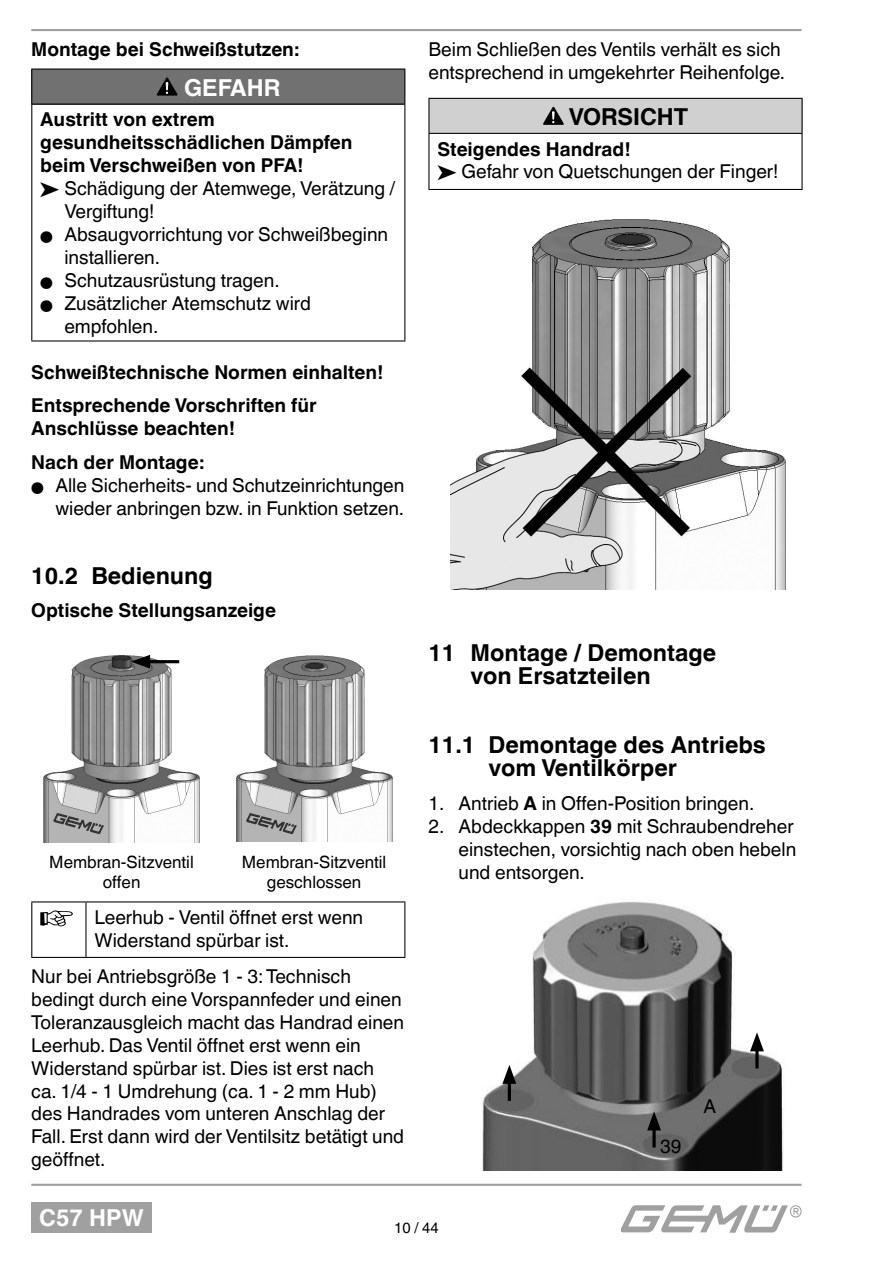
<style>
.page{position:relative;width:893px;height:1263px;background:#fff}
.page>*{position:absolute;margin:0;border:0;box-sizing:border-box;transform-origin:0 0}
.t1{font:700 23.4px/23.4px "Helvetica World";color:#000}
.t2{font:700 23.4px "Helvetica World";color:#fff}
.t3{font:19.05px/23px "Helvetica World";color:#000}
.t4{font:700 19.05px/33.5px "Helvetica World";color:#000}
.t5{font:16.95px/20.4px "Helvetica World";color:#000;text-align:center}
.t6{font:14.85px "Helvetica World";color:#000}
.s1{font-weight:700}
</style>
<div class="page">
<div style="left:31px;top:1203px;width:121px;height:30px;background:#a0a0a0"></div>
<hr style="left:31px;top:1184px;width:770px;height:2px;background:#a0a0a0">
<hr style="left:31px;top:29px;width:770px;height:2px;background:#a0a0a0">
<img style="left:621px;top:1206px;width:180px;height:27px">
<div style="left:32px;top:69px;width:373px;height:35px;background:#717171"></div>
<hr style="left:31px;top:105px;width:1px;height:235px;background:#000">
<hr style="left:404px;top:105px;width:1px;height:235px;background:#000">
<hr style="left:31px;top:340px;width:374px;height:2px;background:#000">
<hr style="left:31px;top:69px;width:374px;height:1px;background:#000">
<hr style="left:31px;top:70px;width:1px;height:34px;background:#000">
<hr style="left:404px;top:70px;width:1px;height:34px;background:#000">
<hr style="left:31px;top:104px;width:374px;height:1px;background:#000">
<svg style="left:157px;top:78px;width:20px;height:18px"></svg>
<img style="left:43px;top:654px;width:157px;height:189px">
<hr style="left:144px;top:660px;width:35px;height:3px;background:#000">
<svg style="left:131px;top:655px;width:19px;height:14px"></svg>
<img style="left:236px;top:655px;width:157px;height:187px">
<hr style="left:31px;top:901px;width:55px;height:1px;background:#000">
<hr style="left:31px;top:902px;width:1px;height:55px;background:#000">
<hr style="left:86px;top:901px;width:319px;height:1px;background:#000">
<hr style="left:85px;top:902px;width:1px;height:55px;background:#000">
<hr style="left:404px;top:902px;width:1px;height:55px;background:#000">
<hr style="left:31px;top:957px;width:55px;height:1px;background:#000">
<hr style="left:86px;top:957px;width:319px;height:1px;background:#000">
<svg style="left:40px;top:910px;width:33px;height:16px"></svg>
<div style="left:429px;top:98px;width:373px;height:35px;background:#d0d0d0"></div>
<hr style="left:428px;top:98px;width:374px;height:1px;background:#000">
<hr style="left:428px;top:99px;width:1px;height:34px;background:#000">
<hr style="left:801px;top:99px;width:1px;height:34px;background:#000">
<hr style="left:428px;top:134px;width:1px;height:55px;background:#000">
<hr style="left:801px;top:134px;width:1px;height:55px;background:#000">
<hr style="left:428px;top:133px;width:374px;height:1px;background:#000">
<hr style="left:428px;top:189px;width:374px;height:1px;background:#000">
<svg style="left:543px;top:107px;width:20px;height:18px"></svg>
<img style="left:450px;top:219px;width:336px;height:370px">
<img style="left:482px;top:902px;width:301px;height:268px">
<hr style="left:508px;top:1078px;width:3px;height:23px;background:#000">
<svg style="left:502px;top:1065px;width:14px;height:19px"></svg>
<hr style="left:652px;top:1125px;width:3px;height:23px;background:#000">
<svg style="left:647px;top:1111px;width:14px;height:19px"></svg>
<hr style="left:755px;top:1046px;width:3px;height:22px;background:#000">
<svg style="left:750px;top:1032px;width:14px;height:19px"></svg>
<p class="t4" style="left:31px;top:34px;width:269px">Montage bei Schweißstutzen:</p>
<p class="t2" style="left:184px;top:78px;width:98px">GEFAHR</p>
<p class="t4" style="left:40px;top:105px;width:176px">Austritt von extrem</p>
<p class="t4" style="left:40px;top:128px;width:313px">gesundheitsschädlichen Dämpfen</p>
<p class="t4" style="left:40px;top:150px;width:265px">beim Verschweißen von PFA!</p>
<p class="t3" style="left:40px;top:179px;width:356px">➤ Schädigung der Atemwege, Verätzung /</p>
<p class="t3" style="left:64px;top:202px;width:92px">Vergiftung!</p>
<p class="t3" style="left:64px;top:224px;width:325px;text-indent:-24px">● Absaugvorrichtung vor Schweißbeginn installieren.</p>
<p class="t3" style="left:40px;top:270px;width:241px">● Schutzausrüstung tragen.</p>
<p class="t3" style="left:64px;top:293px;width:248px;text-indent:-24px">● Zusätzlicher Atemschutz wird empfohlen.</p>
<p class="t4" style="left:31px;top:357px;width:354px">Schweißtechnische Normen einhalten!<br>Entsprechende Vorschriften für</p>
<p class="t4" style="left:31px;top:414px;width:205px">Anschlüsse beachten!<br>Nach der Montage:</p>
<p class="t3" style="left:31px;top:475px;width:374px;text-align:right">● Alle Sicherheits- und Schutzeinrichtungen wieder anbringen bzw. in Funktion setzen.</p>
<p class="t1" style="left:31px;top:566px;width:183px">10.2 Bedienung</p>
<p class="t4" style="left:31px;top:596px;width:246px">Optische Stellungsanzeige</p>
<p class="t5" style="left:49px;top:853px;width:146px">Membran-Sitzventil offen</p>
<p class="t5" style="left:242px;top:853px;width:146px">Membran-Sitzventil geschlossen</p>
<p class="t3" style="left:94px;top:908px;width:270px">Leerhub - Ventil öffnet erst wenn<br>Widerstand spürbar ist.</p>
<p class="t3" style="left:31px;top:967px;width:374px">Nur bei Antriebsgröße 1 - 3: Technisch bedingt durch eine Vorspannfeder und einen Toleranzausgleich macht das Handrad einen Leerhub. Das Ventil öffnet erst wenn ein Widerstand spürbar ist. Dies ist erst nach ca. 1/4 - 1 Umdrehung (ca. 1 - 2 mm Hub) des Handrades vom unteren Anschlag der Fall. Erst dann wird der Ventilsitz betätigt und geöffnet.</p>
<p class="t3" style="left:428px;top:39px;width:358px">Beim Schließen des Ventils verhält es sich entsprechend in umgekehrter Reihenfolge.</p>
<p class="t1" style="left:568px;top:107px;width:121px">VORSICHT</p>
<p class="t3" style="left:437px;top:139px;width:342px"><span class="s1">Steigendes Handrad!<br></span>➤ Gefahr von Quetschungen der Finger!</p>
<p class="t1" style="left:470px;top:643px;width:247px;text-indent:-42px">11 Montage / Demontage von Ersatzteilen</p>
<p class="t1" style="left:488px;top:735px;width:279px;text-indent:-60px">11.1 Demontage des Antriebs vom Ventilkörper</p>
<p class="t3" style="left:428px;top:794px;width:327px">1. Antrieb <span class="s1">A</span> in Offen-Position bringen.</p>
<p class="t3" style="left:458px;top:817px;width:339px;text-indent:-30px">2. Abdeckkappen <span class="s1">39</span> mit Schraubendreher einstechen, vorsichtig nach oben hebeln und entsorgen.</p>
<p class="t3" style="left:660px;top:1137px;width:23px">39</p>
<p class="t3" style="left:703px;top:1097px;width:14px">A</p>
<p class="t2" style="left:39px;top:1209px;width:106px">C57 HPW</p>
<p class="t6" style="left:394px;top:1222px;width:46px">10 / 44</p>
</div>
